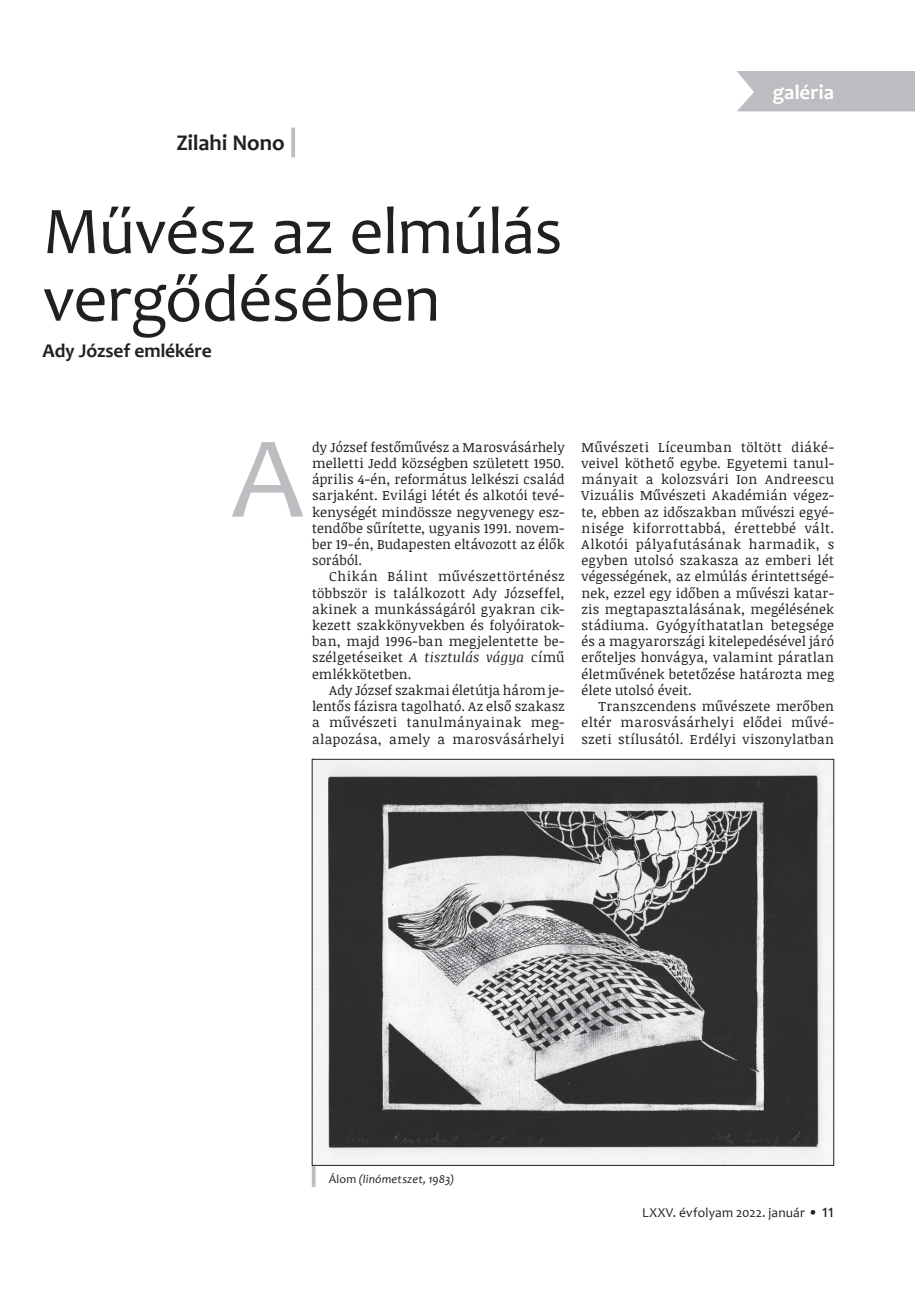
<style>
.page{position:relative;width:915px;height:1306px;background:#fff}
.page>*{position:absolute;margin:0;border:0;box-sizing:border-box;transform-origin:0 0}
.t1{font:117px "Candara";color:#bcbdc0}
.t2{font:67.5px/67.5px "Candara";letter-spacing:-.015em;color:#231f20}
.t3{font:700 22.5px "Candara";letter-spacing:-.005em;color:#231f20}
.t4{font:700 21px "Candara";letter-spacing:-.005em;color:#fff}
.t5{font:700 19.5px "Candara";letter-spacing:-.01em;color:#231f20}
.t6{font:13.5px/16.2px "Noticia Text";letter-spacing:.02em;color:#231f20;text-align:justify}
.t7{font:13.5px "Candara";letter-spacing:.01em;color:#231f20}
.t8{font:italic 12px "Candara";letter-spacing:.015em;color:#231f20}
.s1{font-style:italic}
.s2{font-style:normal}
.s3{font-size:15px}
.s4{font-size:18px}
</style>
<div class="page">
<div style="left:737px;top:71px;width:177px;height:40px;background:#bcbdc0"></div>
<svg style="left:291px;top:128px;width:4px;height:29px"></svg>
<hr style="left:312px;top:1165px;width:3px;height:21px;background:#bcbdc0">
<img style="left:314px;top:761px;width:517px;height:402px">
<h3 class="t3" style="left:176px;top:129px;width:110px">Zilahi Nono</h3>
<h2 class="t2" style="left:43px;top:197px;width:521px">Művész az elmúlás vergődésében</h2>
<h3 class="t5" style="left:43px;top:338px;width:170px">Ady József emlékére</h3>
<h3 class="t4" style="left:772px;top:79px;width:63px">galéria</h3>
<h1 class="t1" style="left:231px;top:405px;width:74px">A</h1>
<p class="t6" style="left:312px;top:438px;width:254px;text-align:left">dy József festőművész a Marosvásárhely melletti Jedd községben született 1950. április 4-én, református lelkészi család sarjaként. Evilági létét és alkotói tevé&shy;kenységét mindössze negyvenegy esz&shy;tendőbe sűrítette, ugyanis 1991. novem&shy;ber 19-én, Budapesten eltávozott az élők sorából.</p>
<p class="t6" style="left:312px;top:568px;width:254px;text-indent:17px">Chikán Bálint művészettörténész többször is találkozott Ady Józseffel, akinek a munkásságáról gyakran cik&shy;kezett szakkönyvekben és folyóiratok&shy;ban, majd 1996-ban megjelentette be&shy;szélgetéseiket <span class="s1">A tisztulás vágya</span> című emlékkötetben.</p>
<p class="t6" style="left:312px;top:681px;width:254px;text-indent:17px">Ady József szakmai életútja három je&shy;lentős fázisra tagolható. Az első szakasz a művészeti tanulmányainak meg&shy;alapozása, amely a marosvásárhelyi</p>
<p class="t6" style="left:581px;top:438px;width:254px;text-align:left">Művészeti Líceumban töltött diáké&shy;veivel köthető egybe. Egyetemi tanul&shy;mányait a kolozsvári Ion Andreescu Vizuális Művészeti Akadémián végez&shy;te, ebben az időszakban művészi egyé&shy;nisége kiforrottabbá, érettebbé vált.<br>Alkotói pályafutásának harmadik, s egyben utolsó szakasza az emberi lét végességének, az elmúlás érintettségé&shy;nek, ezzel egy időben a művészi katar&shy;zis megtapasztalásának, megélésének stádiuma. Gyógyíthatatlan betegsége és a magyarországi kitelepedésével járó erőteljes honvágya, valamint páratlan életművének betetőzése határozta meg élete utolsó éveit.</p>
<p class="t6" style="left:581px;top:697px;width:254px;text-indent:17px">Transzcendens művészete merőben eltér marosvásárhelyi elődei művé&shy;szeti stílusától. Erdélyi viszonylatban</p>
<p class="t8" style="left:329px;top:1171px;width:127px"><span class="s2">Álom</span> (linómetszet, 1983)</p>
<p class="t7" style="left:642px;top:1204px;width:193px">LXXV. évfolyam 2022. január <span class="s3">•</span> <span class="s4">11</span></p>
</div>
